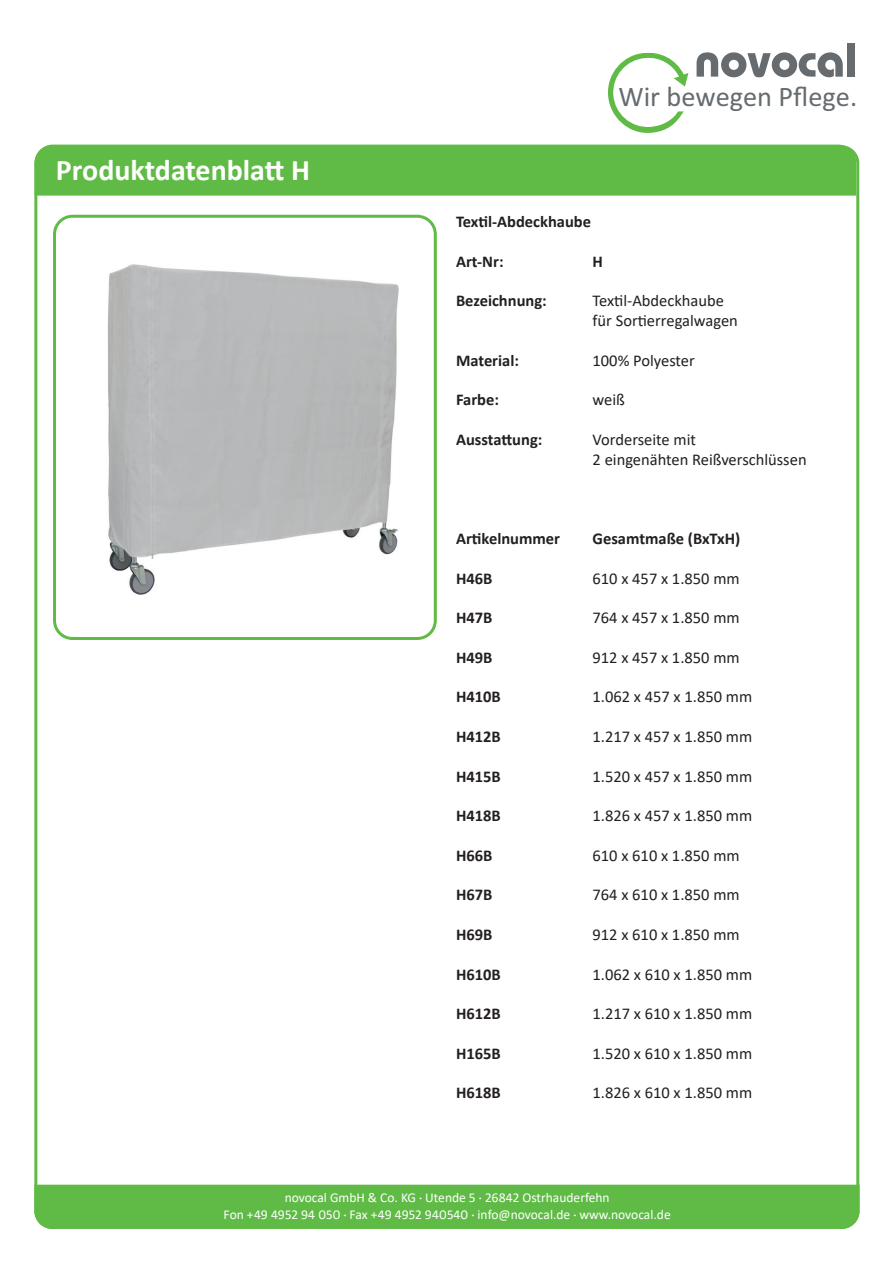
<style>
.page{position:relative;width:893px;height:1263px;background:#fff}
.page>*{position:absolute;margin:0;border:0;box-sizing:border-box;transform-origin:0 0}
.t1{font:700 50.25px "Bauhaus Md ITC";color:#656b6f}
.t2{font:700 30px "Calibri";color:#fff}
.t3{font:28.35px "Calibri";color:#656b6f}
.t4{font:700 27px "Calibri";color:#fff}
.t5{font:16.5px "Calibri";color:#231f20}
.t6{font:700 16.5px "Calibri";color:#231f20}
.t7{font:13.5px "Calibri";color:#fff}
.s1{font-family:"Minion Pro"}
</style>
<div class="page">
<svg style="left:608px;top:52px;width:80px;height:81px"></svg>
<div style="left:34px;top:1185px;width:826px;height:44px;background:#60bb46"></div>
<img style="left:107px;top:264px;width:292px;height:331px">
<div style="left:53px;top:215px;width:384px;height:425px;border:3px solid #60bb46;border-radius:18px"></div>
<div style="left:35px;top:145px;width:821px;height:51px;background:#60bb46"></div>
<p class="t1" style="left:694px;top:31px;width:164px">novocal</p>
<p class="t2" style="left:56px;top:149px;width:256px">Produktdatenblatt H</p>
<p class="t4" style="left:53px;top:151px;width:271px">Produktdatenblatt S70L</p>
<p class="t3" style="left:619px;top:77px;width:240px">Wir bewegen Pflege.</p>
<p class="t6" style="left:456px;top:210px;width:136px">Textil-Abdeckhaube</p>
<p class="t6" style="left:456px;top:250px;width:49px">Art-Nr:</p>
<p class="t6" style="left:593px;top:250px;width:12px">H</p>
<p class="t6" style="left:456px;top:289px;width:92px">Bezeichnung:</p>
<p class="t5" style="left:593px;top:289px;width:133px">Textil-Abdeckhaube</p>
<p class="t5" style="left:593px;top:309px;width:147px">für Sortierregalwagen</p>
<p class="t6" style="left:456px;top:349px;width:64px">Material:</p>
<p class="t5" style="left:593px;top:349px;width:104px">100% Polyester</p>
<p class="t6" style="left:456px;top:388px;width:44px">Farbe:</p>
<p class="t5" style="left:593px;top:388px;width:34px">weiß</p>
<p class="t6" style="left:456px;top:428px;width:88px">Ausstattung:</p>
<p class="t5" style="left:593px;top:428px;width:105px">Vorderseite mit</p>
<p class="t5" style="left:593px;top:448px;width:216px">2 eingenähten Reißverschlüssen</p>
<p class="t6" style="left:456px;top:527px;width:106px">Artikelnummer</p>
<p class="t6" style="left:593px;top:527px;width:149px">Gesamtmaße (BxTxH)</p>
<p class="t6" style="left:456px;top:566px;width:38px">H46B</p>
<p class="t5" style="left:593px;top:567px;width:149px">610 x 457 x 1.850 mm</p>
<p class="t6" style="left:456px;top:606px;width:38px">H47B</p>
<p class="t5" style="left:593px;top:606px;width:149px">764 x 457 x 1.850 mm</p>
<p class="t6" style="left:456px;top:646px;width:38px">H49B</p>
<p class="t5" style="left:593px;top:646px;width:149px">912 x 457 x 1.850 mm</p>
<p class="t6" style="left:456px;top:685px;width:46px">H410B</p>
<p class="t5" style="left:593px;top:685px;width:161px">1.062 x 457 x 1.850 mm</p>
<p class="t6" style="left:456px;top:725px;width:46px">H412B</p>
<p class="t5" style="left:593px;top:725px;width:161px">1.217 x 457 x 1.850 mm</p>
<p class="t6" style="left:456px;top:764px;width:46px">H415B</p>
<p class="t5" style="left:593px;top:765px;width:161px">1.520 x 457 x 1.850 mm</p>
<p class="t6" style="left:456px;top:804px;width:46px">H418B</p>
<p class="t5" style="left:593px;top:804px;width:161px">1.826 x 457 x 1.850 mm</p>
<p class="t6" style="left:456px;top:844px;width:38px">H66B</p>
<p class="t5" style="left:593px;top:844px;width:149px">610 x 610 x 1.850 mm</p>
<p class="t6" style="left:456px;top:883px;width:38px">H67B</p>
<p class="t5" style="left:593px;top:883px;width:149px">764 x 610 x 1.850 mm</p>
<p class="t6" style="left:456px;top:923px;width:38px">H69B</p>
<p class="t5" style="left:593px;top:923px;width:149px">912 x 610 x 1.850 mm</p>
<p class="t6" style="left:456px;top:962px;width:46px">H610B</p>
<p class="t5" style="left:593px;top:963px;width:161px">1.062 x 610 x 1.850 mm</p>
<p class="t6" style="left:456px;top:1002px;width:46px">H612B</p>
<p class="t5" style="left:593px;top:1002px;width:161px">1.217 x 610 x 1.850 mm</p>
<p class="t6" style="left:456px;top:1042px;width:46px">H165B</p>
<p class="t5" style="left:593px;top:1042px;width:161px">1.520 x 610 x 1.850 mm</p>
<p class="t6" style="left:456px;top:1081px;width:46px">H618B</p>
<p class="t5" style="left:593px;top:1081px;width:161px">1.826 x 610 x 1.850 mm</p>
<p class="t7" style="left:285px;top:1188px;width:327px">novocal GmbH &amp; Co. KG <span class="s1">·</span> Utende 5 <span class="s1">·</span> 26842 Ostrhauderfehn</p>
<p class="t7" style="left:224px;top:1205px;width:449px">Fon +49 4952 94 050 <span class="s1">·</span> Fax +49 4952 940540 <span class="s1">·</span> info@novocal.de <span class="s1">·</span> www.novocal.de</p>
</div>
